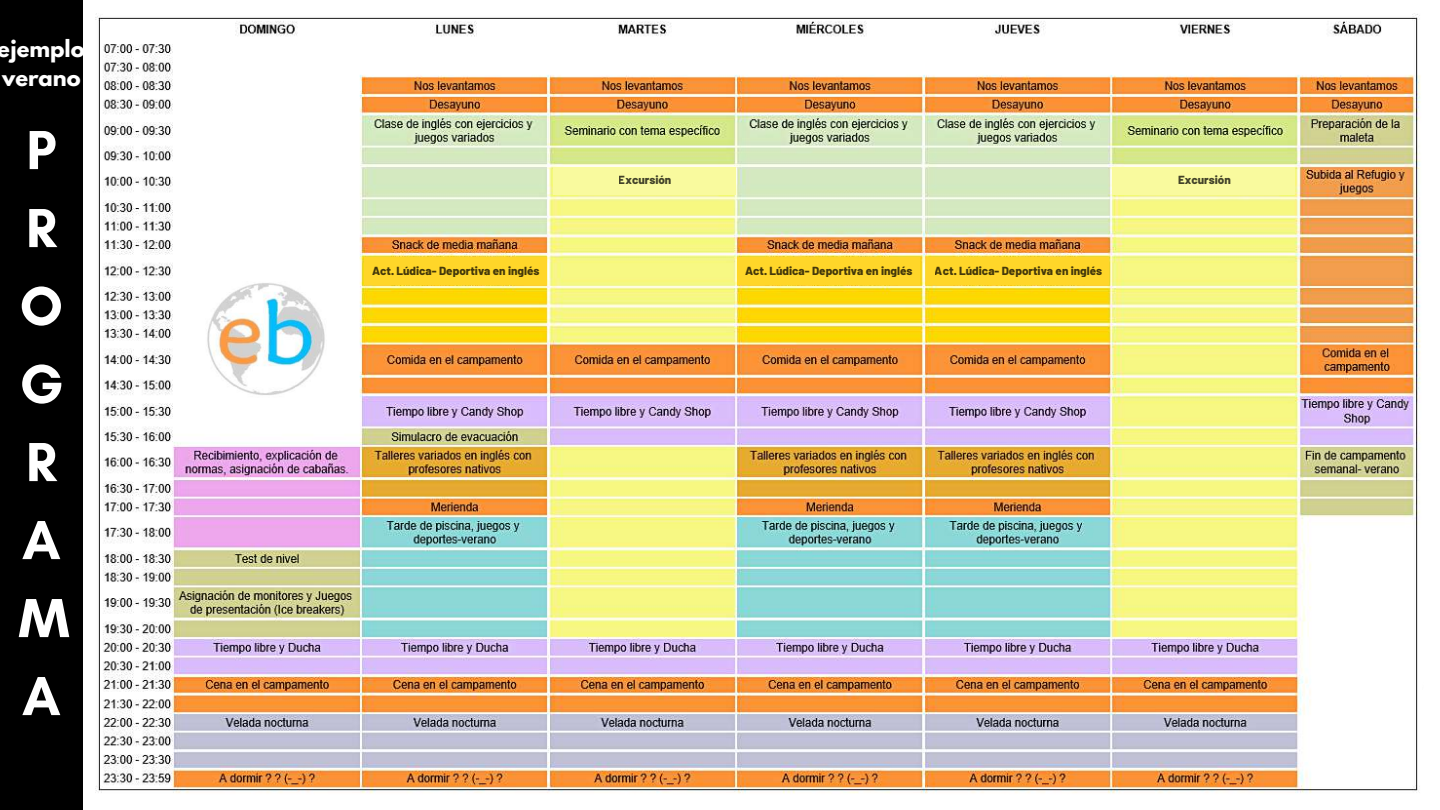
<style>
.page{position:relative;width:1440px;height:810px;background:#fff}
.page>*{position:absolute;margin:0;border:0;box-sizing:border-box;transform-origin:0 0}
.t1{font:700 56px/78px "Glacial Indifference";color:#fff}
.t2{font:700 21px/29.2px "League Spartan";color:#fff}
.t3{font:800 11.7px "Barlow";color:#000}
</style>
<div class="page">
<div style="left:0;top:0;width:83px;height:810px;background:#000"></div>
<img style="left:96px;top:14px;width:1325px;height:780px">
<div style="left:364px;top:257px;width:182px;height:28px;background:#ffd629"></div>
<div style="left:737px;top:257px;width:182px;height:28px;background:#ffd629"></div>
<div style="left:927px;top:257px;width:182px;height:28px;background:#ffd629"></div>
<div style="left:553px;top:167px;width:182px;height:27px;background:#f9fa9e"></div>
<div style="left:1113px;top:167px;width:182px;height:27px;background:#f9fa9e"></div>
<img style="left:200px;top:271px;width:132px;height:131px">
<h2 class="t2" style="left:-2px;top:36px;width:88px">ejemplo verano</h2>
<h1 class="t1" style="left:18px;top:110px;width:53px">P<br>R<br>O<br>G<br>R<br>A<br>M<br>A</h1>
<p class="t3" style="left:619px;top:173px;width:54px">Excursión</p>
<p class="t3" style="left:1178px;top:173px;width:54px">Excursión</p>
<p class="t3" style="left:372px;top:263px;width:169px">Act. Lúdica- Deportiva en inglés</p>
<p class="t3" style="left:745px;top:263px;width:169px">Act. Lúdica- Deportiva en inglés</p>
<p class="t3" style="left:935px;top:263px;width:169px">Act. Lúdica- Deportiva en inglés</p>
</div>
